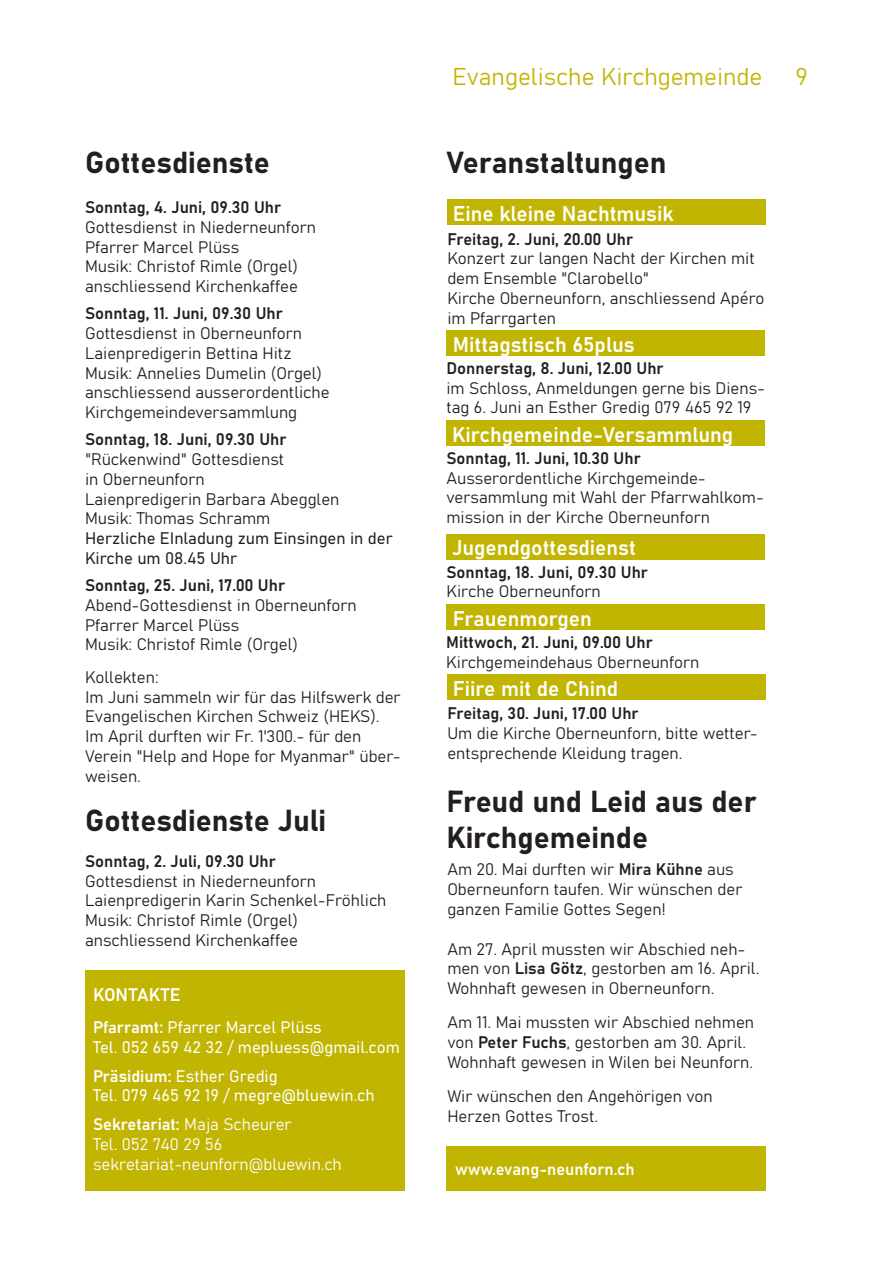
<style>
.page{position:relative;width:893px;height:1263px;background:#fff}
.page>*{position:absolute;margin:0;border:0;box-sizing:border-box;transform-origin:0 0}
.t1{font:30px/36px "Bahnschrift";color:#231f20}
.t2{font:24px "Bahnschrift";color:#c2b501}
.t3{font:21px "Bahnschrift";color:#fff}
.t4{font:18px "Bahnschrift";color:#fff}
.Lauftext_Artikel{font:16.5px/19.8px "Bahnschrift";color:#231f20}
.t5{font:16.5px "Bahnschrift";color:#fff}
</style>
<div class="page">
<div style="left:446px;top:330px;width:319px;height:26px;background:#c2b501"></div>
<div style="left:447px;top:200px;width:319px;height:25px;background:#c2b501"></div>
<div style="left:446px;top:604px;width:319px;height:26px;background:#c2b501"></div>
<div style="left:446px;top:420px;width:319px;height:26px;background:#c2b501"></div>
<div style="left:447px;top:674px;width:319px;height:26px;background:#c2b501"></div>
<div style="left:85px;top:971px;width:319px;height:220px;background:#c2b501"></div>
<div style="left:446px;top:534px;width:319px;height:26px;background:#c2b501"></div>
<div style="left:446px;top:1146px;width:320px;height:45px;background:#c2b501"></div>
<p class="t1" style="left:85px;top:142px;width:186px">Gottesdienste</p>
<p class="Lauftext_Artikel" style="left:85px;top:196px;width:198px">Sonntag, 4. Juni, 09.30 Uhr</p>
<p class="Lauftext_Artikel" style="left:85px;top:216px;width:232px">Gottesdienst in Niederneunforn</p>
<p class="Lauftext_Artikel" style="left:85px;top:236px;width:156px">Pfarrer Marcel Plüss</p>
<p class="Lauftext_Artikel" style="left:85px;top:256px;width:214px">Musik: Christof Rimle (Orgel)</p>
<p class="Lauftext_Artikel" style="left:85px;top:275px;width:214px">anschliessend Kirchenkaffee</p>
<p class="Lauftext_Artikel" style="left:85px;top:302px;width:199px">Sonntag, 11. Juni, 09.30 Uhr</p>
<p class="Lauftext_Artikel" style="left:85px;top:322px;width:219px">Gottesdienst in Oberneunforn</p>
<p class="Lauftext_Artikel" style="left:85px;top:342px;width:208px">Laienpredigerin Bettina Hitz</p>
<p class="Lauftext_Artikel" style="left:85px;top:362px;width:239px">Musik: Annelies Dumelin (Orgel)</p>
<p class="Lauftext_Artikel" style="left:85px;top:382px;width:246px">anschliessend ausserordentliche</p>
<p class="Lauftext_Artikel" style="left:85px;top:401px;width:214px">Kirchgemeindeversammlung</p>
<p class="Lauftext_Artikel" style="left:85px;top:428px;width:203px">Sonntag, 18. Juni, 09.30 Uhr</p>
<p class="Lauftext_Artikel" style="left:85px;top:448px;width:201px">"Rückenwind" Gottesdienst</p>
<p class="Lauftext_Artikel" style="left:85px;top:468px;width:121px">in Oberneunforn</p>
<p class="Lauftext_Artikel" style="left:85px;top:488px;width:256px">Laienpredigerin Barbara Abegglen</p>
<p class="Lauftext_Artikel" style="left:85px;top:508px;width:187px">Musik: Thomas Schramm</p>
<p class="Lauftext_Artikel" style="left:85px;top:527px;width:309px">Herzliche EInladung zum Einsingen in der<br>Kirche um 08.45 Uhr</p>
<p class="Lauftext_Artikel" style="left:85px;top:574px;width:202px">Sonntag, 25. Juni, 17.00 Uhr</p>
<p class="Lauftext_Artikel" style="left:85px;top:594px;width:273px">Abend-Gottesdienst in Oberneunforn</p>
<p class="Lauftext_Artikel" style="left:85px;top:614px;width:156px">Pfarrer Marcel Plüss</p>
<p class="Lauftext_Artikel" style="left:85px;top:634px;width:214px">Musik: Christof Rimle (Orgel)</p>
<p class="Lauftext_Artikel" style="left:85px;top:666px;width:75px">Kollekten:</p>
<p class="Lauftext_Artikel" style="left:85px;top:686px;width:317px">Im Juni sammeln wir für das Hilfswerk der<br>Evangelischen Kirchen Schweiz (HEKS).</p>
<p class="Lauftext_Artikel" style="left:85px;top:725px;width:317px">Im April durften wir Fr. 1'300.- für den<br>Verein "Help and Hope for Myanmar" über&shy;weisen.</p>
<p class="t1" style="left:85px;top:800px;width:243px">Gottesdienste Juli</p>
<p class="Lauftext_Artikel" style="left:85px;top:850px;width:192px">Sonntag, 2. Juli, 09.30 Uhr</p>
<p class="Lauftext_Artikel" style="left:85px;top:870px;width:232px">Gottesdienst in Niederneunforn</p>
<p class="Lauftext_Artikel" style="left:85px;top:889px;width:303px">Laienpredigerin Karin Schenkel-Fröhlich</p>
<p class="Lauftext_Artikel" style="left:85px;top:909px;width:214px">Musik: Christof Rimle (Orgel)</p>
<p class="Lauftext_Artikel" style="left:85px;top:929px;width:214px">anschliessend Kirchenkaffee</p>
<p class="t4" style="left:93px;top:981px;width:89px">KONTAKTE</p>
<p class="t5" style="left:93px;top:1015px;width:230px">Pfarramt: Pfarrer Marcel Plüss</p>
<p class="t5" style="left:93px;top:1034px;width:308px">Tel. 052 659 42 32 / mepluess@gmail.com</p>
<p class="t5" style="left:93px;top:1063px;width:186px">Präsidium: Esther Gredig</p>
<p class="t5" style="left:93px;top:1083px;width:283px">Tel. 079 465 92 19 / megre@bluewin.ch</p>
<p class="t5" style="left:93px;top:1112px;width:200px">Sekretariat: Maja Scheurer</p>
<p class="t5" style="left:93px;top:1132px;width:131px">Tel. 052 740 29 56</p>
<p class="t5" style="left:93px;top:1151px;width:250px">sekretariat-neunforn@bluewin.ch</p>
<p class="t2" style="left:452px;top:58px;width:311px">Evangelische Kirchgemeinde</p>
<h2 class="t2" style="left:796px;top:58px;width:14px">9</h2>
<p class="t1" style="left:446px;top:142px;width:222px">Veranstaltungen</p>
<p class="t3" style="left:453px;top:197px;width:222px">Eine kleine Nachtmusik</p>
<p class="Lauftext_Artikel" style="left:447px;top:228px;width:187px">Freitag, 2. Juni, 20.00 Uhr</p>
<p class="Lauftext_Artikel" style="left:447px;top:248px;width:309px">Konzert zur langen Nacht der Kirchen mit dem Ensemble "Clarobello"</p>
<p class="Lauftext_Artikel" style="left:447px;top:287px;width:319px">Kirche Oberneunforn, anschliessend Apéro im Pfarrgarten</p>
<p class="t3" style="left:453px;top:328px;width:183px">Mittagstisch 65plus</p>
<p class="Lauftext_Artikel" style="left:446px;top:357px;width:219px">Donnerstag, 8. Juni, 12.00 Uhr</p>
<p class="Lauftext_Artikel" style="left:446px;top:377px;width:320px">im Schloss, Anmeldungen gerne bis Diens&shy;tag 6. Juni an Esther Gredig 079 465 92 19</p>
<p class="t3" style="left:452px;top:418px;width:283px">Kirchgemeinde-Versammlung</p>
<p class="Lauftext_Artikel" style="left:446px;top:447px;width:196px">Sonntag, 11. Juni, 10.30 Uhr</p>
<p class="Lauftext_Artikel" style="left:446px;top:467px;width:261px">Ausserordentliche Kirchgemeinde-</p>
<p class="Lauftext_Artikel" style="left:446px;top:487px;width:319px">versammlung mit Wahl der Pfarrwahlkom&shy;mission in der Kirche Oberneunforn</p>
<p class="t3" style="left:452px;top:532px;width:185px">Jugendgottesdienst</p>
<p class="Lauftext_Artikel" style="left:446px;top:561px;width:203px">Sonntag, 18. Juni, 09.30 Uhr</p>
<p class="Lauftext_Artikel" style="left:446px;top:581px;width:156px">Kirche Oberneunforn</p>
<p class="t3" style="left:453px;top:602px;width:141px">Frauenmorgen</p>
<p class="Lauftext_Artikel" style="left:446px;top:631px;width:208px">Mittwoch, 21. Juni, 09.00 Uhr</p>
<p class="Lauftext_Artikel" style="left:446px;top:651px;width:255px">Kirchgemeindehaus Oberneunforn</p>
<p class="t3" style="left:453px;top:672px;width:167px">Fiire mit de Chind</p>
<p class="Lauftext_Artikel" style="left:447px;top:702px;width:193px">Freitag, 30. Juni, 17.00 Uhr</p>
<p class="Lauftext_Artikel" style="left:447px;top:722px;width:312px">Um die Kirche Oberneunforn, bitte wetter&shy;entsprechende Kleidung tragen.</p>
<p class="t1" style="left:446px;top:781px;width:311px">Freud und Leid aus der<br>Kirchgemeinde</p>
<p class="Lauftext_Artikel" style="left:447px;top:858px;width:297px">Am 20. Mai durften wir Mira Kühne aus<br>Oberneunforn taufen. Wir wünschen der ganzen Familie Gottes Segen!</p>
<p class="Lauftext_Artikel" style="left:447px;top:938px;width:314px">Am 27. April mussten wir Abschied neh&shy;men von Lisa Götz, gestorben am 16. April.<br>Wohnhaft gewesen in Oberneunforn.</p>
<p class="Lauftext_Artikel" style="left:447px;top:1011px;width:308px">Am 11. Mai mussten wir Abschied nehmen von Peter Fuchs, gestorben am 30. April.</p>
<p class="Lauftext_Artikel" style="left:447px;top:1051px;width:307px">Wohnhaft gewesen in Wilen bei Neunforn.</p>
<p class="Lauftext_Artikel" style="left:447px;top:1085px;width:267px">Wir wünschen den Angehörigen von<br>Herzen Gottes Trost.</p>
<p class="t5" style="left:455px;top:1156px;width:181px">www.evang-neunforn.ch</p>
</div>
